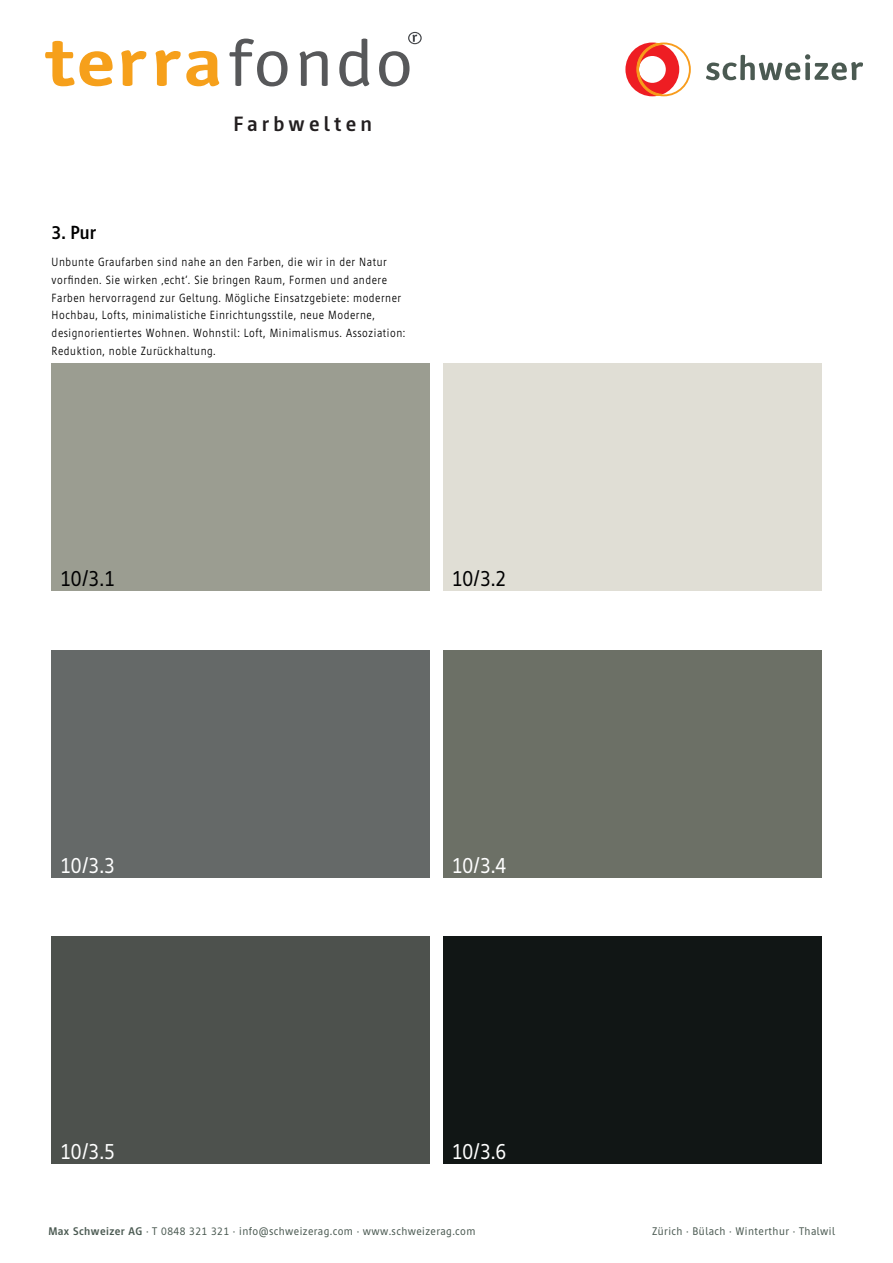
<style>
.page{position:relative;width:893px;height:1263px;background:#fff}
.page>*{position:absolute;margin:0;border:0;box-sizing:border-box;transform-origin:0 0}
.t1{font:22.5px "Cast";color:#fff;scale:.94 1}
.t2{font:22.5px "Cast";color:#000001;scale:.94 1}
.t3{font:700 21px "Cast";letter-spacing:.2em;color:#231f20}
.t4{font:700 19.2px "Cast";color:#000001;scale:.94 1}
.t5{font:300 12px/17.7px "Cast";letter-spacing:.05em;color:#000001;scale:.94 1}
.t6{font:11.25px "Cast";letter-spacing:.04em;color:#4b5a52}
.s1{font-weight:700}
</style>
<div class="page">
<div style="left:52px;top:363px;width:378px;height:228px;background:#9b9d91"></div>
<div style="left:52px;top:650px;width:378px;height:227px;background:#656968"></div>
<div style="left:52px;top:937px;width:378px;height:227px;background:#4d514d"></div>
<div style="left:443px;top:363px;width:379px;height:228px;background:#e0ded5"></div>
<div style="left:443px;top:650px;width:379px;height:227px;background:#6c7066"></div>
<div style="left:443px;top:937px;width:379px;height:227px;background:#111615"></div>
<svg style="left:706px;top:54px;width:157px;height:26px"></svg>
<svg style="left:625px;top:43px;width:66px;height:53px"></svg>
<svg style="left:121px;top:50px;width:26px;height:36px"></svg>
<svg style="left:155px;top:50px;width:65px;height:37px"></svg>
<svg style="left:45px;top:41px;width:68px;height:45px"></svg>
<svg style="left:379px;top:51px;width:31px;height:35px"></svg>
<svg style="left:339px;top:39px;width:30px;height:47px"></svg>
<svg style="left:299px;top:51px;width:29px;height:35px"></svg>
<svg style="left:229px;top:39px;width:59px;height:47px"></svg>
<svg style="left:408px;top:32px;width:14px;height:12px"></svg>
<h3 class="t4" style="left:52px;top:222px;width:49px">3. Pur</h3>
<h2 class="t3" style="left:233px;top:111px;width:140px">Farbwelten</h2>
<p class="t5" style="left:52px;top:253px;width:378px">Unbunte Graufarben sind nahe an den Farben, die wir in der Natur vorfinden. Sie wirken ‚echt‘. Sie bringen Raum, Formen und andere Farben hervorragend zur Geltung. Mögliche Einsatzgebiete: moderner Hochbau, Lofts, minimalistiche Einrichtungsstile, neue Moderne, designorientiertes Wohnen. Wohnstil: Loft, Minimalismus. Assoziation:<br>Reduktion, noble Zurückhaltung.</p>
<h1 class="t2" style="left:60px;top:566px;width:60px">10/3.1</h1>
<h1 class="t2" style="left:452px;top:566px;width:60px">10/3.2</h1>
<h1 class="t1" style="left:60px;top:852px;width:60px">10/3.3</h1>
<h1 class="t1" style="left:452px;top:852px;width:60px">10/3.4</h1>
<h1 class="t1" style="left:60px;top:1139px;width:60px">10/3.5</h1>
<h1 class="t1" style="left:452px;top:1139px;width:60px">10/3.6</h1>
<p class="t6" style="left:48px;top:1225px;width:428px"><span class="s1">Max Schweizer AG</span> · T 0848 321 321 · info@schweizerag.com · www.schweizerag.com</p>
<p class="t6" style="left:652px;top:1225px;width:184px">Zürich · Bülach · Winterthur · Thalwil</p>
</div>
